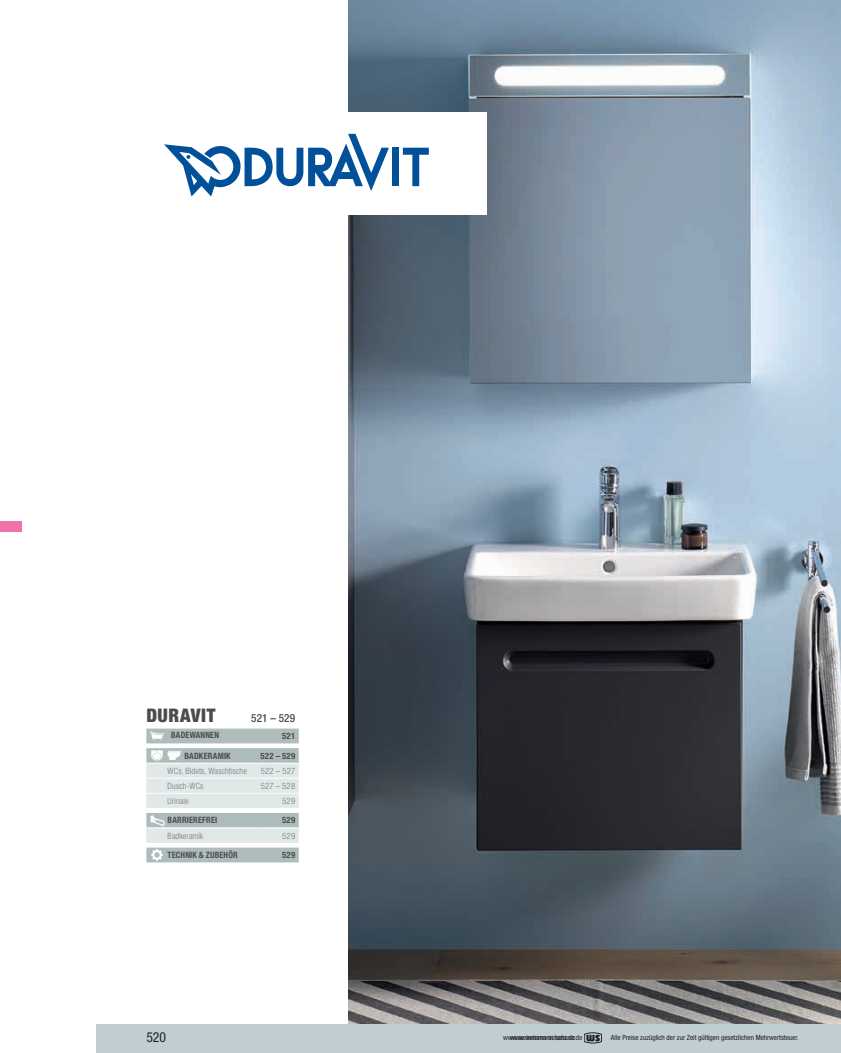
<style>
.page{position:relative;width:841px;height:1053px;background:#fff}
.page>*{position:absolute;margin:0;border:0;box-sizing:border-box;transform-origin:0 0}
.t1{font:900 condensed 18.75px "Helvetica Neue LT Pro";letter-spacing:.03em;color:#4b4c4d}
.t2{font:condensed 13.75px "Helvetica Neue LT Pro";color:#231f20}
.t3{font:500 condensed 11.25px "Helvetica Neue LT Pro";letter-spacing:.005em;color:#4b4c4d}
.t4{font:300 condensed 8.75px "Helvetica Neue LT Pro";letter-spacing:.015em;color:#76787b;scale:.95 1}
.t5{font:700 condensed 8.75px "Helvetica Neue LT Pro";letter-spacing:.02em;color:#4b4c4d;scale:.95 1}
.t6{font:300 condensed 8.75px "Helvetica Neue LT Pro";letter-spacing:.015em;color:#76787b}
.t7{font:700 condensed 8.75px "Helvetica Neue LT Pro";letter-spacing:.02em;color:#4b4c4d}
.t8{font:700 condensed 8.75px "Helvetica Neue LT Pro";letter-spacing:.02em;color:#4b4c4d;scale:.93 1}
.t9{font:condensed 7.12px "Helvetica Neue LT Pro";color:#231f20}
</style>
<div class="page">
<img style="left:348px;top:0;width:493px;height:1024px">
<div style="left:146px;top:112px;width:340px;height:102px;background:#fff"></div>
<svg style="left:403px;top:148px;width:26px;height:38px"></svg>
<div style="left:392px;top:148px;width:7px;height:38px;background:#015099"></div>
<svg style="left:164px;top:134px;width:225px;height:62px"></svg>
<svg style="left:146px;top:728px;width:153px;height:134px;background:#d0d9d9"></svg>
<div style="left:97px;top:1024px;width:744px;height:28px;background:#c0cdd1"></div>
<svg style="left:584px;top:1032px;width:18px;height:11px"></svg>
<div style="left:0;top:521px;width:21px;height:10px;background:#f171ab"></div>
<h1 class="t1" style="left:146px;top:704px;width:71px">DURAVIT</h1>
<h3 class="t3" style="left:251px;top:711px;width:45px">521 – 529</h3>
<p class="t8" style="left:171px;top:729px;width:53px">BADEWANNEN</p>
<p class="t7" style="left:282px;top:730px;width:14px">521</p>
<p class="t5" style="left:184px;top:750px;width:50px">BADKERAMIK</p>
<p class="t7" style="left:260px;top:750px;width:36px">522 – 529</p>
<p class="t4" style="left:168px;top:765px;width:85px">WCs, Bidets, Waschtische</p>
<p class="t6" style="left:261px;top:765px;width:36px">522 – 527</p>
<p class="t4" style="left:168px;top:780px;width:39px">Dusch-WCs</p>
<p class="t6" style="left:261px;top:780px;width:36px">527 – 528</p>
<p class="t4" style="left:168px;top:795px;width:24px">Urinale</p>
<p class="t6" style="left:282px;top:795px;width:14px">529</p>
<p class="t5" style="left:168px;top:814px;width:54px">BARRIEREFREI</p>
<p class="t7" style="left:282px;top:814px;width:15px">529</p>
<p class="t4" style="left:168px;top:830px;width:39px">Badkeramik</p>
<p class="t6" style="left:282px;top:830px;width:14px">529</p>
<p class="t5" style="left:168px;top:849px;width:75px">TECHNIK &amp; ZUBEHÖR</p>
<p class="t7" style="left:282px;top:849px;width:15px">529</p>
<h2 class="t2" style="left:146px;top:1029px;width:21px">520</h2>
<p class="t9" style="left:503px;top:1033px;width:73px">www.weinmann-schanz.de</p>
<p class="t9" style="left:510px;top:1033px;width:73px">www.weinmann-schanz.de</p>
<p class="t9" style="left:611px;top:1033px;width:189px">Alle Preise zuzüglich der zur Zeit gültigen gesetzlichen Mehrwertsteuer.</p>
</div>
